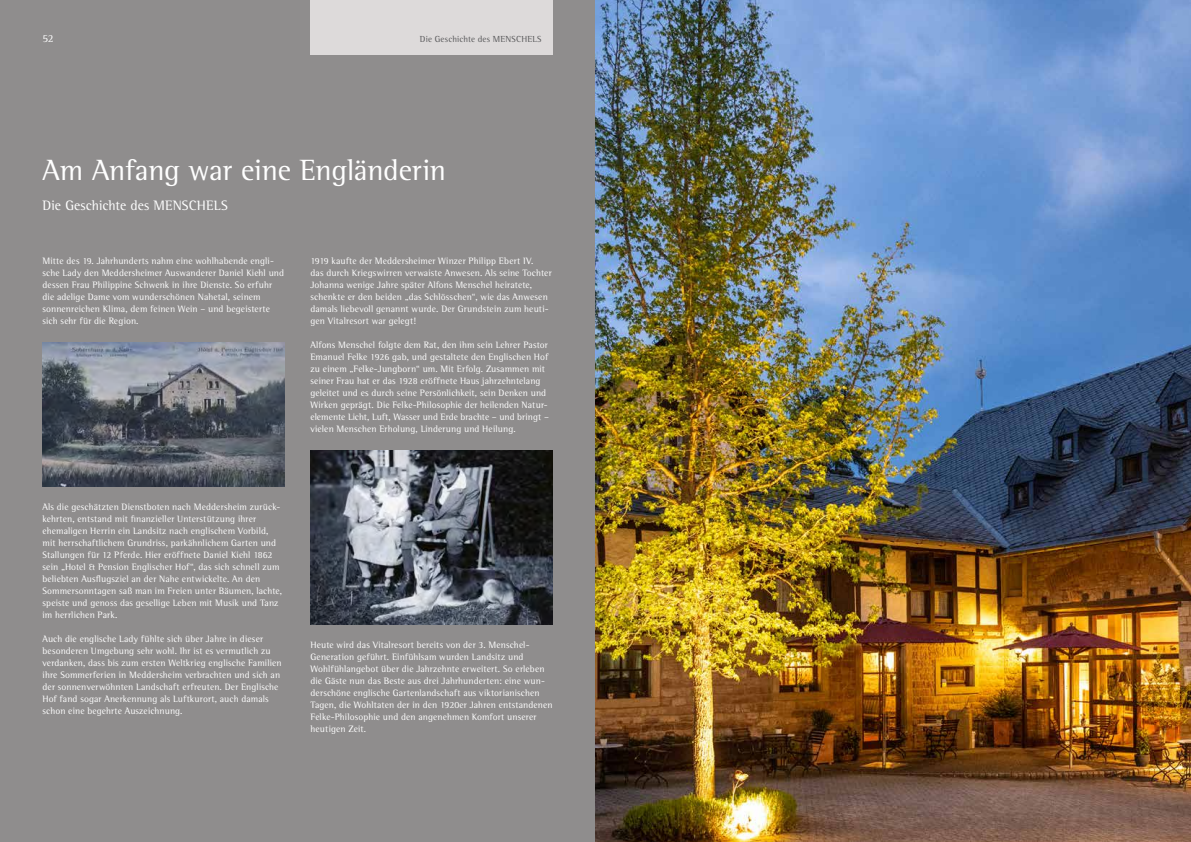
<style>
.page{position:relative;width:1191px;height:842px;background:#8f8d8d}
.page>*{position:absolute;margin:0;border:0;box-sizing:border-box;transform-origin:0 0}
.t1{font:30px "Rotis Semi Serif Std";letter-spacing:-.005em;color:#fff}
.t2{font:14px "Rotis Semi Serif Std";letter-spacing:.005em;color:#fff}
.t3{font:11px "Rotis Semi Serif Std";color:#fff}
.t4{font:9.5px/12px "Rotis Semi Serif Std";letter-spacing:.015em;color:#fff}
.t5{font:9px "Rotis Semi Serif Std";letter-spacing:.015em;color:#58585a}
</style>
<div class="page">
<img style="left:43px;top:342px;width:242px;height:144px">
<img style="left:310px;top:450px;width:243px;height:174px">
<div style="left:310px;top:0;width:243px;height:54px;background:#dddada"></div>
<img style="left:595px;top:0;width:596px;height:842px">
<p class="t3" style="left:43px;top:32px;width:13px">52</p>
<p class="t5" style="left:420px;top:34px;width:123px">Die Geschichte des MENSCHELS</p>
<h1 class="t1" style="left:43px;top:152px;width:405px">Am Anfang war eine Engländerin</h1>
<h2 class="t2" style="left:43px;top:197px;width:187px">Die Geschichte des MENSCHELS</h2>
<p class="t4" style="left:43px;top:255px;width:243px">Mitte des 19. Jahrhunderts nahm eine wohlhabende engli&shy;sche Lady den Meddersheimer Auswanderer Daniel Kiehl und dessen Frau Philippine Schwenk in ihre Dienste. So erfuhr die adelige Dame vom wunderschönen Nahetal, seinem sonnenreichen Klima, dem feinen Wein – und begeisterte sich sehr für die Region.</p>
<p class="t4" style="left:310px;top:255px;width:243px">1919 kaufte der Meddersheimer Winzer Philipp Ebert IV.<br>das durch Kriegswirren verwaiste Anwesen. Als seine Tochter Johanna wenige Jahre später Alfons Menschel heiratete, schenkte er den beiden „das Schlösschen“, wie das Anwesen damals liebevoll genannt wurde. Der Grundstein zum heuti&shy;gen Vitalresort war gelegt!</p>
<p class="t4" style="left:310px;top:339px;width:240px">Alfons Menschel folgte dem Rat, den ihm sein Lehrer Pastor Emanuel Felke 1926 gab, und gestaltete den Englischen Hof zu einem „Felke-Jungborn“ um. Mit Erfolg. Zusammen mit seiner Frau hat er das 1928 eröffnete Haus jahrzehntelang geleitet und es durch seine Persönlichkeit, sein Denken und Wirken geprägt. Die Felke-Philosophie der heilenden Natur&shy;elemente Licht, Luft, Wasser und Erde brachte – und bringt – vielen Menschen Erholung, Linderung und Heilung.</p>
<p class="t4" style="left:43px;top:501px;width:241px">Als die geschätzten Dienstboten nach Meddersheim zurück&shy;kehrten, entstand mit finanzieller Unterstützung ihrer ehemaligen Herrin ein Landsitz nach englischem Vorbild, mit herrschaftlichem Grundriss, parkähnlichem Garten und Stallungen für 12 Pferde. Hier eröffnete Daniel Kiehl 1862 sein „Hotel &amp; Pension Englischer Hof“, das sich schnell zum beliebten Ausflugsziel an der Nahe entwickelte. An den Sommersonntagen saß man im Freien unter Bäumen, lachte, speiste und genoss das gesellige Leben mit Musik und Tanz im herrlichen Park.</p>
<p class="t4" style="left:43px;top:633px;width:241px">Auch die englische Lady fühlte sich über Jahre in dieser besonderen Umgebung sehr wohl. Ihr ist es vermutlich zu verdanken, dass bis zum ersten Weltkrieg englische Familien ihre Sommerferien in Meddersheim verbrachten und sich an der sonnenverwöhnten Landschaft erfreuten. Der Englische Hof fand sogar Anerkennung als Luftkurort, auch damals schon eine begehrte Auszeichnung.</p>
<p class="t4" style="left:310px;top:639px;width:244px">Heute wird das Vitalresort bereits von der 3. Menschel-Generation geführt. Einfühlsam wurden Landsitz und Wohlfühlangebot über die Jahrzehnte erweitert. So erleben die Gäste nun das Beste aus drei Jahrhunderten: eine wun&shy;derschöne englische Gartenlandschaft aus viktorianischen Tagen, die Wohltaten der in den 1920er Jahren entstandenen Felke-Philosophie und den angenehmen Komfort unserer heutigen Zeit.</p>
</div>
